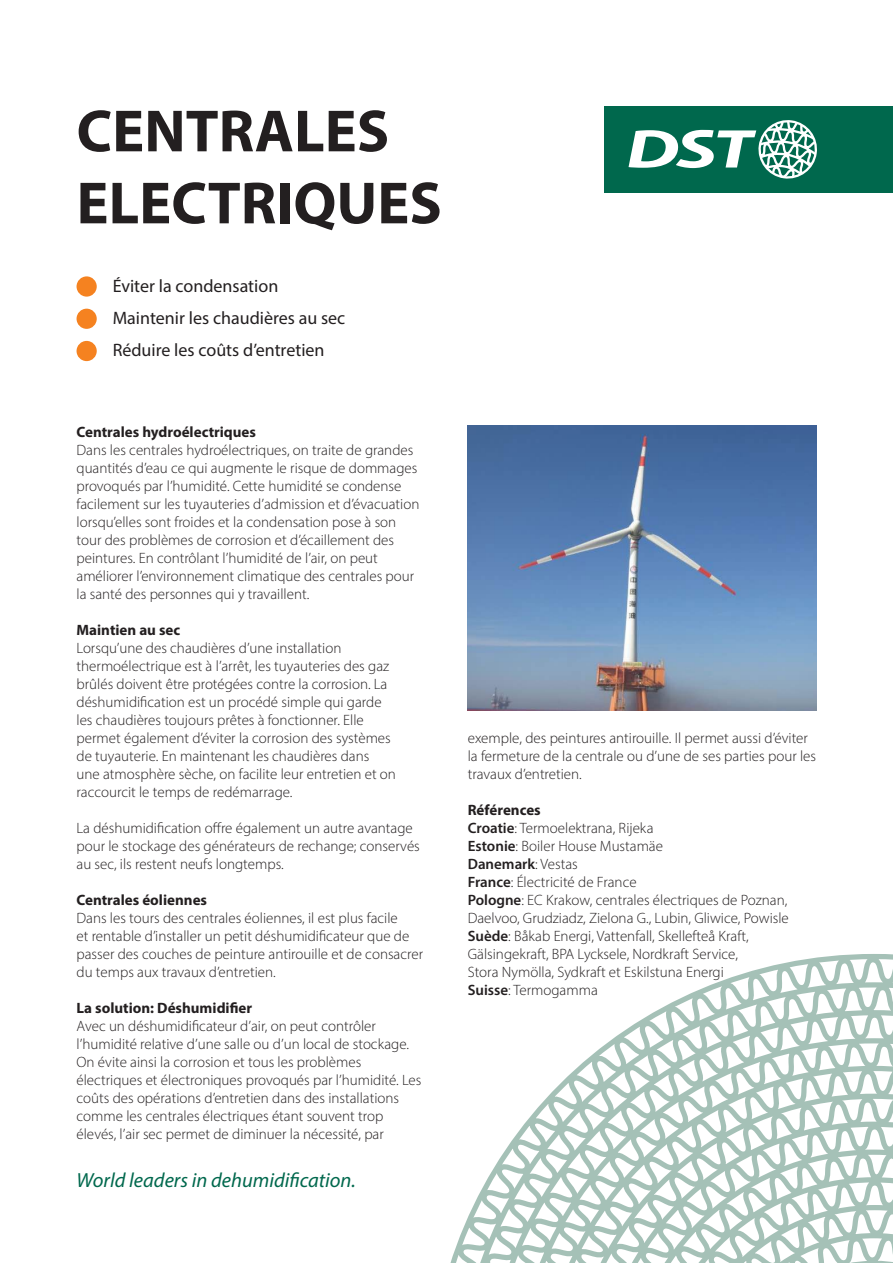
<style>
.page{position:relative;width:893px;height:1263px;background:#fff}
.page>*{position:absolute;margin:0;border:0;box-sizing:border-box;transform-origin:0 0}
.Application{font:700 60px "Myriad Pro";color:#231f20}
.Slogan{font:italic 20.55px "Myriad Pro";color:#00684d}
.Bullets{font:18px "Myriad Pro";color:#231f20}
.Body_text{font:300 15px/18px "Myriad Pro";color:#231f20}
.Body_text-2{font:700 15px "Myriad Pro";color:#231f20}
.s1{font-weight:600}
</style>
<div class="page">
<img style="left:468px;top:425px;width:348px;height:285px">
<div style="left:604px;top:106px;width:289px;height:86px;background:#00684d"></div>
<svg style="left:628px;top:120px;width:189px;height:59px"></svg>
<div style="left:77px;top:276px;width:20px;height:21px;background:#f58220;border-radius:50%"></div>
<div style="left:77px;top:309px;width:20px;height:20px;background:#f58220;border-radius:50%"></div>
<div style="left:77px;top:341px;width:20px;height:20px;background:#f58220;border-radius:50%"></div>
<svg style="left:450px;top:954px;width:443px;height:309px"></svg>
<p class="Application" style="left:77px;top:92px;width:314px">CENTRALES</p>
<p class="Application" style="left:77px;top:164px;width:367px">ELECTRIQUES</p>
<p class="Bullets" style="left:113px;top:275px;width:167px">Éviter la condensation</p>
<p class="Bullets" style="left:113px;top:307px;width:234px">Maintenir les chaudières au sec</p>
<p class="Bullets" style="left:113px;top:339px;width:213px">Réduire les coûts d’entretien</p>
<p class="Body_text-2" style="left:77px;top:422px;width:181px">Centrales hydroélectriques</p>
<p class="Body_text" style="left:77px;top:440px;width:344px">Dans les centrales hydroélectriques, on traite de grandes quantités d’eau ce qui augmente le risque de dommages provoqués par l’humidité. Cette humidité se condense facilement sur les tuyauteries d’admission et d’évacuation lorsqu’elles sont froides et la condensation pose à son tour des problèmes de corrosion et d’écaillement des peintures. En contrôlant l’humidité de l’air, on peut améliorer l’environnement climatique des centrales pour la santé des personnes qui y travaillent.</p>
<p class="Body_text-2" style="left:77px;top:620px;width:105px">Maintien au sec</p>
<p class="Body_text" style="left:77px;top:638px;width:321px">Lorsqu’une des chaudières d’une installation thermoélectrique est à l’arrêt, les tuyauteries des gaz brûlés doivent être protégées contre la corrosion. La déshumidification est un procédé simple qui garde les chaudières toujours prêtes à fonctionner. Elle permet également d’éviter la corrosion des systèmes de tuyauterie. En maintenant les chaudières dans une atmosphère sèche, on facilite leur entretien et on raccourcit le temps de redémarrage.</p>
<p class="Body_text" style="left:77px;top:818px;width:345px">La déshumidification offre également un autre avantage pour le stockage des générateurs de rechange; conservés au sec, ils restent neufs longtemps.</p>
<p class="Body_text-2" style="left:77px;top:890px;width:132px">Centrales éoliennes</p>
<p class="Body_text" style="left:77px;top:908px;width:348px">Dans les tours des centrales éoliennes, il est plus facile<br>et rentable d’installer un petit déshumidificateur que de passer des couches de peinture antirouille et de consacrer du temps aux travaux d’entretien.</p>
<p class="Body_text-2" style="left:77px;top:998px;width:177px">La solution: Déshumidifier</p>
<p class="Body_text" style="left:77px;top:1016px;width:346px">Avec un déshumidificateur d’air, on peut contrôler l’humidité relative d’une salle ou d’un local de stockage.<br>On évite ainsi la corrosion et tous les problèmes électriques et électroniques provoqués par l’humidité. Les coûts des opérations d’entretien dans des installations comme les centrales électriques étant souvent trop élevés, l’air sec permet de diminuer la nécessité, par</p>
<p class="Slogan" style="left:77px;top:1167px;width:281px">World leaders in dehumidification.</p>
<p class="Body_text" style="left:468px;top:728px;width:350px">exemple, des peintures antirouille. Il permet aussi d’éviter la fermeture de la centrale ou d’une de ses parties pour les travaux d’entretien.</p>
<p class="Body_text-2" style="left:468px;top:800px;width:75px">Références</p>
<p class="Body_text" style="left:468px;top:818px;width:187px"><span class="s1">Croatie</span>: Termoelektrana, Rijeka</p>
<p class="Body_text" style="left:468px;top:836px;width:197px"><span class="s1">Estonie</span>: Boiler House Mustamäe</p>
<p class="Body_text" style="left:468px;top:854px;width:170px"><span class="s1">Danemark</span>: Vestas<br><span class="s1">France</span>: Électricité de France</p>
<p class="Body_text" style="left:468px;top:890px;width:323px"><span class="s1">Pologne</span>: EC Krakow, centrales électriques de Poznan, Daelvoo, Grudziadz, Zielona G., Lubin, Gliwice, Powisle <span class="s1">Suède</span>: Båkab Energi, Vattenfall, Skellefteå Kraft, Gälsingekraft, BPA Lycksele, Nordkraft Service,</p>
<p class="Body_text" style="left:468px;top:962px;width:258px">Stora Nymölla, Sydkraft et Eskilstuna Energi</p>
<p class="Body_text" style="left:468px;top:980px;width:132px"><span class="s1">Suisse</span>: Termogamma</p>
</div>
